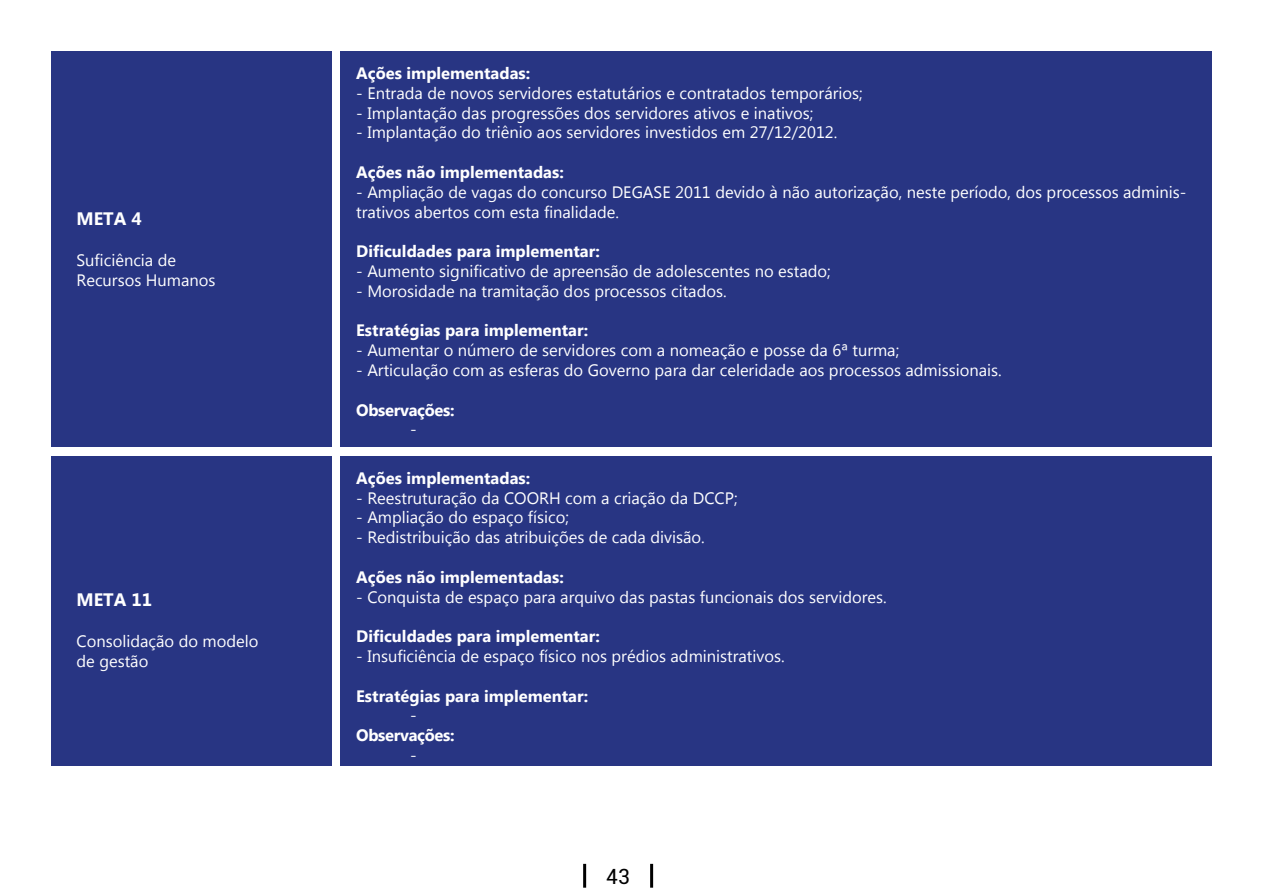
<style>
.page{position:relative;width:1263px;height:893px;background:#fff}
.page>*{position:absolute;margin:0;border:0;box-sizing:border-box;transform-origin:0 0}
.t1{font:21px "Roboto";color:#000}
.t2{font:700 18px "Lao UI";color:#fff}
.t3{font:16.5px/19.8px "Lao UI";color:#fff}
.t4{font:700 16.5px "Lao UI";color:#fff}
.t5{font:700 16.5px "Lao UI";letter-spacing:-.02em;color:#fff}
</style>
<div class="page">
<hr style="left:583px;top:864px;width:3px;height:24px;background:#000">
<hr style="left:650px;top:864px;width:3px;height:24px;background:#000">
<div style="left:51px;top:51px;width:281px;height:395px;background:#283583"></div>
<div style="left:51px;top:456px;width:281px;height:309px;background:#283583"></div>
<div style="left:340px;top:51px;width:872px;height:395px;background:#283583"></div>
<div style="left:340px;top:456px;width:872px;height:309px;background:#283583"></div>
<p class="t2" style="left:76px;top:206px;width:67px">META 4</p>
<p class="t3" style="left:76px;top:250px;width:141px">Suficiência de<br>Recursos Humanos</p>
<p class="t2" style="left:76px;top:587px;width:77px">META 11</p>
<p class="t3" style="left:76px;top:631px;width:183px">Consolidação do modelo de gestão</p>
<p class="t4" style="left:356px;top:62px;width:176px">Ações implementadas:</p>
<p class="t3" style="left:356px;top:82px;width:508px">- Entrada de novos servidores estatutários e contratados temporários;</p>
<p class="t3" style="left:356px;top:102px;width:459px">- Implantação das progressões dos servidores ativos e inativos;</p>
<p class="t3" style="left:356px;top:122px;width:483px">- Implantação do triênio aos servidores investidos em 27/12/2012.</p>
<p class="t4" style="left:356px;top:161px;width:209px">Ações não implementadas:</p>
<p class="t3" style="left:356px;top:181px;width:832px">- Ampliação de vagas do concurso DEGASE 2011 devido à não autorização, neste período, dos processos adminis&shy;trativos abertos com esta finalidade.</p>
<p class="t4" style="left:356px;top:240px;width:245px">Dificuldades para implementar:</p>
<p class="t3" style="left:356px;top:261px;width:476px">- Aumento significativo de apreensão de adolescentes no estado;</p>
<p class="t3" style="left:356px;top:280px;width:372px">- Morosidade na tramitação dos processos citados.</p>
<p class="t4" style="left:356px;top:319px;width:233px">Estratégias para implementar:</p>
<p class="t3" style="left:356px;top:340px;width:545px">- Aumentar o número de servidores com a nomeação e posse da 6ª turma;</p>
<p class="t3" style="left:356px;top:360px;width:647px">- Articulação com as esferas do Governo para dar celeridade aos processos admissionais.</p>
<p class="t5" style="left:356px;top:399px;width:100px">Observações:</p>
<p class="t3" style="left:410px;top:419px;width:8px">-</p>
<p class="t4" style="left:356px;top:467px;width:176px">Ações implementadas:</p>
<p class="t3" style="left:356px;top:487px;width:383px">- Reestruturação da COORH com a criação da DCCP;</p>
<p class="t3" style="left:356px;top:507px;width:214px">- Ampliação do espaço físico;</p>
<p class="t3" style="left:356px;top:527px;width:350px">- Redistribuição das atribuições de cada divisão.</p>
<p class="t4" style="left:356px;top:566px;width:209px">Ações não implementadas:</p>
<p class="t3" style="left:356px;top:586px;width:532px">- Conquista de espaço para arquivo das pastas funcionais dos servidores.</p>
<p class="t4" style="left:356px;top:625px;width:245px">Dificuldades para implementar:</p>
<p class="t3" style="left:356px;top:646px;width:430px">- Insuficiência de espaço físico nos prédios administrativos.</p>
<p class="t4" style="left:356px;top:685px;width:233px">Estratégias para implementar:</p>
<p class="t3" style="left:410px;top:705px;width:8px">-</p>
<p class="t5" style="left:356px;top:724px;width:100px">Observações:</p>
<p class="t3" style="left:410px;top:745px;width:8px">-</p>
<p class="t1" style="left:606px;top:861px;width:25px">43</p>
</div>
